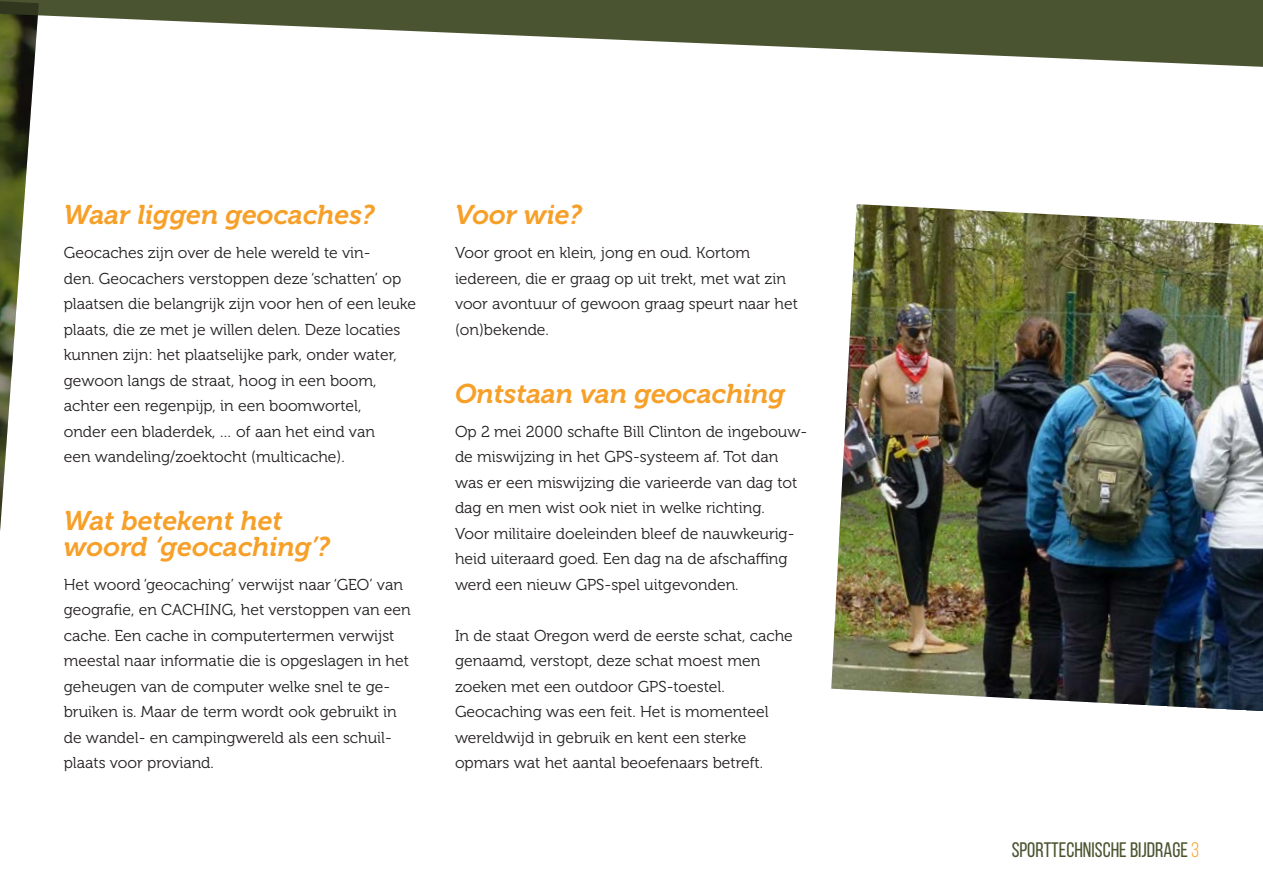
<style>
.page{position:relative;width:1263px;height:893px;background:#fff}
.page>*{position:absolute;margin:0;border:0;box-sizing:border-box;transform-origin:0 0}
.t1{font:italic 27px/25.5px "Museo 700";color:#f7a029}
.t2{font:21px "Bebas Neue";color:#4b5431}
.t3{font:15.75px/25.5px "Museo 300";color:#231f20}
.s1{color:#f8a02b}
</style>
<div class="page">
<svg style="left:39px;top:0;width:1224px;height:67px;fill:#4b5431"></svg>
<img style="left:831px;top:204px;width:432px;height:507px">
<svg style="left:0;top:0;width:39px;height:531px"></svg>
<h1 class="t1" style="left:64px;top:202px;width:313px">Waar liggen geocaches?</h1>
<p class="t3" style="left:64px;top:241px;width:354px">Geocaches zijn over de hele wereld te vin-<br>den. Geocachers verstoppen deze ‘schatten’ op plaatsen die belangrijk zijn voor hen of een leuke plaats, die ze met je willen delen. Deze locaties kunnen zijn: het plaatselijke park, onder water, gewoon langs de straat, hoog in een boom, achter een regenpijp, in een boomwortel,<br>onder een bladerdek, … of aan het eind van<br>een wandeling/zoektocht (multicache).</p>
<h1 class="t1" style="left:64px;top:508px;width:268px">Wat betekent het woord ‘geocaching’?</h1>
<p class="t3" style="left:64px;top:572px;width:348px">Het woord ‘geocaching’ verwijst naar ‘GEO’ van geografie, en CACHING, het verstoppen van een cache. Een cache in computertermen verwijst meestal naar informatie die is opgeslagen in het geheugen van de computer welke snel te ge&shy;bruiken is. Maar de term wordt ook gebruikt in de wandel- en campingwereld als een schuil&shy;plaats voor proviand.</p>
<h1 class="t1" style="left:455px;top:202px;width:129px">Voor wie?</h1>
<p class="t3" style="left:455px;top:241px;width:344px">Voor groot en klein, jong en oud. Kortom iedereen, die er graag op uit trekt, met wat zin voor avontuur of gewoon graag speurt naar het (on)bekende.</p>
<h1 class="t1" style="left:455px;top:381px;width:332px">Ontstaan van geocaching</h1>
<p class="t3" style="left:455px;top:419px;width:354px">Op 2 mei 2000 schafte Bill Clinton de ingebouw&shy;de miswijzing in het GPS-systeem af. Tot dan was er een miswijzing die varieerde van dag tot dag en men wist ook niet in welke richting.<br>Voor militaire doeleinden bleef de nauwkeurig&shy;heid uiteraard goed. Een dag na de afschaffing werd een nieuw GPS-spel uitgevonden.</p>
<p class="t3" style="left:455px;top:623px;width:339px">In de staat Oregon werd de eerste schat, cache genaamd, verstopt, deze schat moest men zoeken met een outdoor GPS-toestel.<br>Geocaching was een feit. Het is momenteel wereldwijd in gebruik en kent een sterke opmars wat het aantal beoefenaars betreft.</p>
<h2 class="t2" style="left:1012px;top:838px;width:189px">SPORTTECHNISCHE BIJDRAGE <span class="s1">3</span></h2>
</div>
